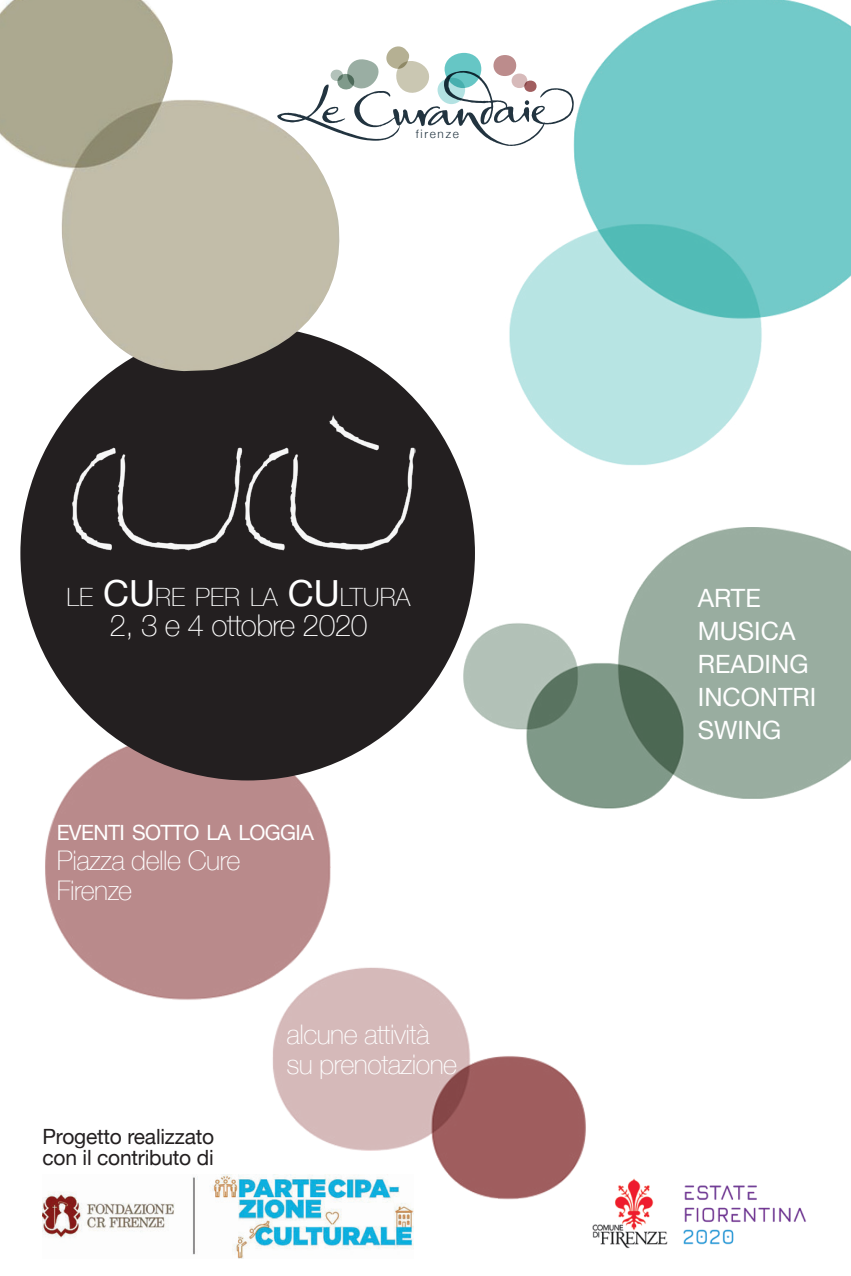
<style>
.page{position:relative;width:851px;height:1276px;background:#fff}
.page>*{position:absolute;margin:0;border:0;box-sizing:border-box;transform-origin:0 0}
.t1{font:100 30px "Helvetica Neue";letter-spacing:-.02em;color:#fff}
.t2{font:100 27px/30px "Helvetica Neue";letter-spacing:-.02em;color:#fff}
.t3{font:25.2px/33px "Helvetica Neue";color:#fff}
.t4{font:100 25.2px "Helvetica Neue";color:#fff}
.t5{font:21px/21px "Helvetica Neue";letter-spacing:-.01em;color:#231f20}
.t6{font:21px "Helvetica Neue";letter-spacing:-.03em;color:#fff}
.t7{font:300 11.7px "Helvetica Neue";letter-spacing:.15em;color:#223440}
.s1{font-weight:400;font-size:36px}
</style>
<div class="page">
<svg style="left:347px;top:46px;width:98px;height:95px"></svg>
<img style="left:192px;top:1240px;width:222px;height:19px">
<img style="left:600px;top:1185px;width:206px;height:64px">
<img style="left:420px;top:528px;width:430px;height:271px">
<img style="left:42px;top:736px;width:632px;height:504px">
<img style="left:445px;top:0;width:405px;height:476px">
<div style="left:20px;top:326px;width:455px;height:454px;background:#231f20;border-radius:50%"></div>
<img style="left:0;top:0;width:347px;height:371px">
<img style="left:72px;top:415px;width:343px;height:135px">
<p class="t7" style="left:415px;top:125px;width:45px">firenze</p>
<p class="t4" style="left:66px;top:578px;width:345px">LE <span class="s1">CU</span> RE PER LA <span class="s1">CU</span> LTURA</p>
<p class="t1" style="left:109px;top:603px;width:259px">2, 3 e 4 ottobre 2020</p>
<p class="t6" style="left:57px;top:817px;width:259px">EVENTI SOTTO LA LOGGIA</p>
<p class="t2" style="left:57px;top:843px;width:185px">Piazza delle Cure<br>Firenze</p>
<p class="t5" style="left:43px;top:1127px;width:173px">Progetto realizzato con il contributo di</p>
<p class="t2" style="left:286px;top:1018px;width:172px">alcune attività su prenotazione</p>
<p class="t3" style="left:697px;top:583px;width:120px">ARTE<br>MUSICA<br>READING<br>INCONTRI<br>SWING</p>
</div>
